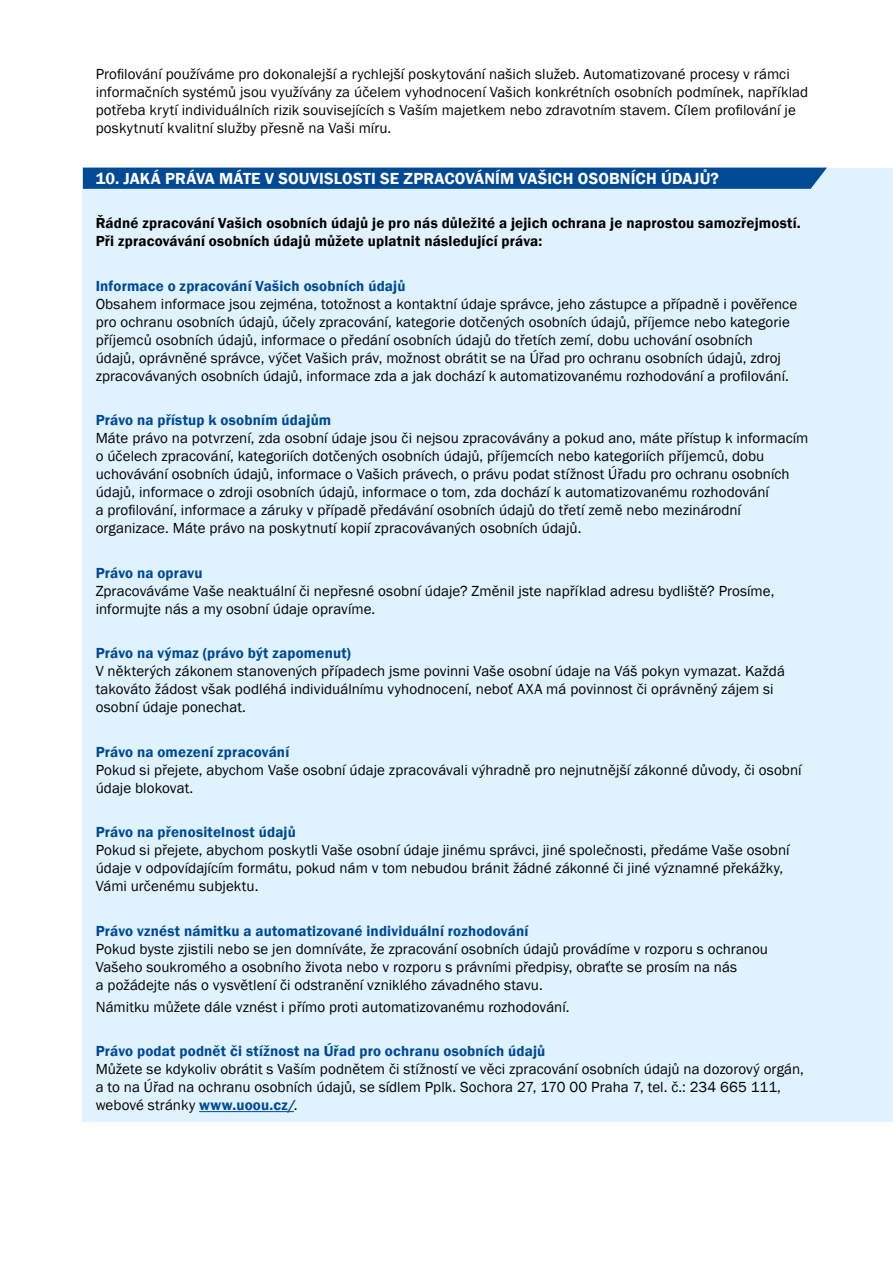
<style>
.page{position:relative;width:893px;height:1263px;background:#fff}
.page>*{position:absolute;margin:0;border:0;box-sizing:border-box;transform-origin:0 0}
.text_lišta{font:600 16.5px "Franklin Gothic";letter-spacing:.01em;color:#fff}
.bezny_text_podbarven{font:15px/18px "Franklin Gothic";letter-spacing:.005em;color:#000}
.bezny_text_doleva{font:15px/18px "Franklin Gothic";letter-spacing:.005em;color:#000}
.bezny_text_podbarven-2{font:600 15px/18px "Franklin Gothic";letter-spacing:.01em;color:#000}
.s1{font-weight:600;color:#004994}
</style>
<div class="page">
<div style="left:83px;top:168px;width:810px;height:89px;background:#dff2fd"></div>
<div style="left:83px;top:230px;width:810px;height:162px;background:#dff2fd"></div>
<div style="left:83px;top:365px;width:810px;height:179px;background:#dff2fd"></div>
<div style="left:83px;top:517px;width:810px;height:108px;background:#dff2fd"></div>
<div style="left:83px;top:598px;width:810px;height:125px;background:#dff2fd"></div>
<div style="left:83px;top:696px;width:810px;height:108px;background:#dff2fd"></div>
<div style="left:83px;top:777px;width:810px;height:125px;background:#dff2fd"></div>
<div style="left:83px;top:875px;width:810px;height:126px;background:#dff2fd"></div>
<div style="left:83px;top:996px;width:810px;height:126px;background:#dff2fd"></div>
<hr style="left:199px;top:1111px;width:95px;height:1px;background:#004994">
<div style="left:83px;top:168px;width:744px;height:21px;background:#004994"></div>
<p class="bezny_text_doleva" style="left:96px;top:65px;width:714px">Profilování používáme pro dokonalejší a rychlejší poskytování našich služeb. Automatizované procesy v rámci informačních systémů jsou využívány za účelem vyhodnocení Vašich konkrétních osobních podmínek, například potřeba krytí individuálních rizik souvisejících s Vaším majetkem nebo zdravotním stavem. Cílem profilování je poskytnutí kvalitní služby přesně na Vaši míru.</p>
<p class="text_lišta" style="left:96px;top:168px;width:625px">10. JAKÁ PRÁVA MÁTE V SOUVISLOSTI SE ZPRACOVÁNÍM VAŠICH OSOBNÍCH ÚDAJŮ?</p>
<p class="bezny_text_podbarven-2" style="left:96px;top:214px;width:707px">Řádné zpracování Vašich osobních údajů je pro nás důležité a jejich ochrana je naprostou samozřejmostí.<br>Při zpracovávání osobních údajů můžete uplatnit následující práva:</p>
<p class="bezny_text_podbarven" style="left:96px;top:277px;width:703px"><span class="s1">Informace o zpracování Vašich osobních údajů<br></span>Obsahem informace jsou zejména, totožnost a kontaktní údaje správce, jeho zástupce a případně i pověřence pro ochranu osobních údajů, účely zpracování, kategorie dotčených osobních údajů, příjemce nebo kategorie příjemců osobních údajů, informace o předání osobních údajů do třetích zemí, dobu uchování osobních<br>údajů, oprávněné správce, výčet Vašich práv, možnost obrátit se na Úřad pro ochranu osobních údajů, zdroj zpracovávaných osobních údajů, informace zda a jak dochází k automatizovanému rozhodování a profilování.</p>
<p class="bezny_text_podbarven" style="left:96px;top:411px;width:714px"><span class="s1">Právo na přístup k osobním údajům<br></span>Máte právo na potvrzení, zda osobní údaje jsou či nejsou zpracovávány a pokud ano, máte přístup k informacím o účelech zpracování, kategoriích dotčených osobních údajů, příjemcích nebo kategoriích příjemců, dobu uchovávání osobních údajů, informace o Vašich právech, o právu podat stížnost Úřadu pro ochranu osobních údajů, informace o zdroji osobních údajů, informace o tom, zda dochází k automatizovanému rozhodování<br>a profilování, informace a záruky v případě předávání osobních údajů do třetí země nebo mezinárodní organizace. Máte právo na poskytnutí kopií zpracovávaných osobních údajů.</p>
<p class="bezny_text_podbarven" style="left:96px;top:564px;width:680px"><span class="s1">Právo na opravu<br></span>Zpracováváme Vaše neaktuální či nepřesné osobní údaje? Změnil jste například adresu bydliště? Prosíme, informujte nás a my osobní údaje opravíme.</p>
<p class="bezny_text_podbarven" style="left:96px;top:644px;width:691px"><span class="s1">Právo na výmaz (právo být zapomenut)<br></span>V některých zákonem stanovených případech jsme povinni Vaše osobní údaje na Váš pokyn vymazat. Každá takováto žádost však podléhá individuálnímu vyhodnocení, neboť AXA má povinnost či oprávněný zájem si osobní údaje ponechat.</p>
<p class="bezny_text_podbarven" style="left:96px;top:743px;width:707px"><span class="s1">Právo na omezení zpracování<br></span>Pokud si přejete, abychom Vaše osobní údaje zpracovávali výhradně pro nejnutnější zákonné důvody, či osobní údaje blokovat.</p>
<p class="bezny_text_podbarven" style="left:96px;top:823px;width:695px"><span class="s1">Právo na přenositelnost údajů<br></span>Pokud si přejete, abychom poskytli Vaše osobní údaje jinému správci, jiné společnosti, předáme Vaše osobní údaje v odpovídajícím formátu, pokud nám v tom nebudou bránit žádné zákonné či jiné významné překážky, Vámi určenému subjektu.</p>
<p class="bezny_text_podbarven" style="left:96px;top:922px;width:674px"><span class="s1">Právo vznést námitku a automatizované individuální rozhodování<br></span>Pokud byste zjistili nebo se jen domníváte, že zpracování osobních údajů provádíme v rozporu s ochranou Vašeho soukromého a osobního života nebo v rozporu s právními předpisy, obraťte se prosím na nás<br>a požádejte nás o vysvětlení či odstranění vzniklého závadného stavu.</p>
<p class="bezny_text_podbarven" style="left:96px;top:998px;width:475px">Námitku můžete dále vznést i přímo proti automatizovanému rozhodování.</p>
<p class="bezny_text_podbarven" style="left:96px;top:1043px;width:710px"><span class="s1">Právo podat podnět či stížnost na Úřad pro ochranu osobních údajů<br></span>Můžete se kdykoliv obrátit s Vaším podnětem či stížností ve věci zpracování osobních údajů na dozorový orgán, a to na Úřad na ochranu osobních údajů, se sídlem Pplk. Sochora 27, 170 00 Praha 7, tel. č.: 234 665 111, webové stránky <span class="s1">www.uoou.cz/</span>.</p>
</div>
